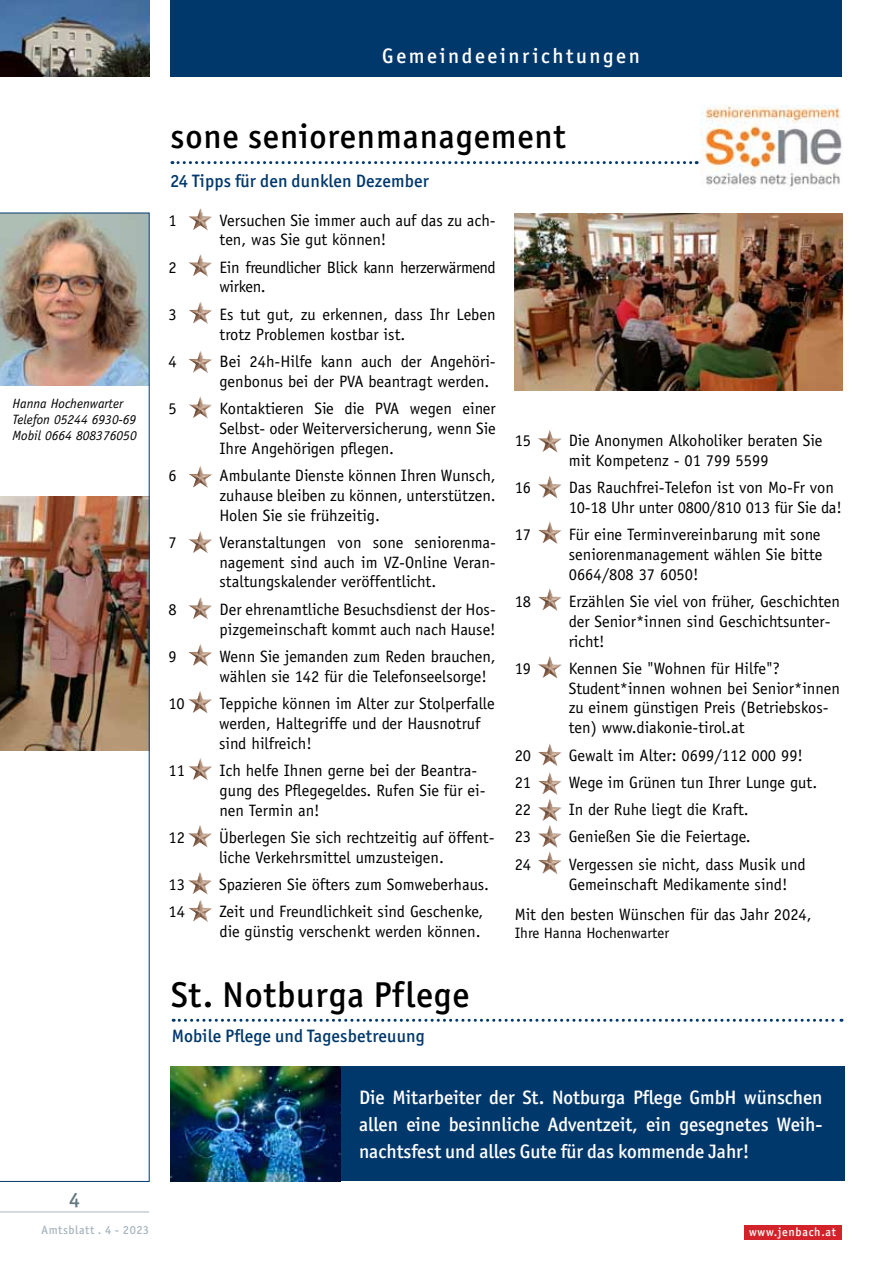
<style>
.page{position:relative;width:893px;height:1263px;background:#fff}
.page>*{position:absolute;margin:0;border:0;box-sizing:border-box;transform-origin:0 0}
.t1{font:500 36px "Officina San ITC";letter-spacing:.025em;color:#000}
.t2{font:500 34.5px "Officina San ITC";letter-spacing:.025em;color:#000}
.t3{font:500 21px "Officina San ITC";letter-spacing:.125em;color:#fff}
.t4{font:500 21px "Officina San ITC";color:#647883}
.t5{font:500 19.5px/27px "Officina San ITC";color:#fff;text-align:justify}
.t6{font:500 18px "Officina San ITC";letter-spacing:.01em;color:#00386c}
.t7{font:16.5px/19.8px "Officina Sans";color:#000}
.t8{font:16.5px/19.8px "Officina Sans";letter-spacing:-.02em;color:#000}
.t9{font:15px "Officina Sans";color:#000}
.t10{font:italic 13.5px/16.2px "Officina Sans";color:#000}
.t11{font:500 12px "Officina San ITC";letter-spacing:.05em;color:#a8b6bf}
.t12{font:500 12px "Officina San ITC";letter-spacing:.06em;color:#fff}
</style>
<div class="page">
<div style="left:744px;top:1225px;width:98px;height:14px;background:#d2232a"></div>
<div style="left:170px;top:0;width:672px;height:77px;background:#00386c"></div>
<img style="left:0;top:0;width:149px;height:77px">
<hr style="left:0;top:1211px;width:149px;height:1px;background:#a8b6bf">
<img style="left:700px;top:105px;width:142px;height:83px">
<svg style="left:172px;top:161px;width:525px;height:3px"></svg>
<img style="left:515px;top:213px;width:327px;height:178px">
<img style="left:188px;top:208px;width:24px;height:23px">
<img style="left:188px;top:254px;width:24px;height:23px">
<img style="left:189px;top:301px;width:23px;height:23px">
<img style="left:188px;top:597px;width:24px;height:23px">
<img style="left:189px;top:351px;width:23px;height:22px">
<img style="left:189px;top:396px;width:23px;height:23px">
<img style="left:189px;top:465px;width:23px;height:23px">
<img style="left:189px;top:531px;width:23px;height:22px">
<img style="left:188px;top:758px;width:24px;height:22px">
<img style="left:188px;top:691px;width:24px;height:22px">
<img style="left:188px;top:825px;width:24px;height:23px">
<img style="left:188px;top:872px;width:24px;height:23px">
<img style="left:189px;top:900px;width:23px;height:22px">
<img style="left:538px;top:430px;width:24px;height:23px">
<img style="left:538px;top:476px;width:24px;height:22px">
<img style="left:538px;top:521px;width:24px;height:23px">
<img style="left:538px;top:588px;width:24px;height:23px">
<img style="left:189px;top:644px;width:23px;height:22px">
<img style="left:538px;top:656px;width:24px;height:23px">
<img style="left:538px;top:825px;width:23px;height:23px">
<img style="left:538px;top:852px;width:24px;height:22px">
<img style="left:538px;top:743px;width:24px;height:23px">
<img style="left:538px;top:772px;width:24px;height:23px">
<img style="left:538px;top:799px;width:24px;height:22px">
<svg style="left:173px;top:1019px;width:669px;height:3px"></svg>
<div style="left:171px;top:1066px;width:673px;height:115px;background:#00386c"></div>
<img style="left:171px;top:1066px;width:170px;height:115px">
<img style="left:0;top:213px;width:150px;height:969px">
<p class="t3" style="left:382px;top:43px;width:259px">Gemeindeeinrichtungen</p>
<p class="t10" style="left:13px;top:395px;width:126px">Hanna Hochenwarter<br>Telefon 05244 6930-69<br>Mobil 0664 808376050</p>
<p class="t4" style="left:69px;top:1187px;width:12px">4</p>
<p class="t11" style="left:42px;top:1222px;width:109px">Amtsblatt . 4 - 2023</p>
<h2 class="t2" style="left:171px;top:116px;width:397px">sone seniorenmanagement</h2>
<p class="t6" style="left:170px;top:170px;width:260px">24 Tipps für den dunklen Dezember</p>
<p class="t7" style="left:168px;top:210px;width:10px">1</p>
<p class="t7" style="left:220px;top:210px;width:278px">Versuchen Sie immer auch auf das zu ach&shy;ten, was Sie gut können!</p>
<p class="t7" style="left:168px;top:257px;width:10px">2</p>
<p class="t8" style="left:220px;top:257px;width:278px">Ein freundlicher Blick kann herzerwärmend wirken.</p>
<p class="t7" style="left:168px;top:304px;width:10px">3</p>
<p class="t7" style="left:220px;top:304px;width:278px">Es tut gut, zu erkennen, dass Ihr Leben trotz Problemen kostbar ist.</p>
<p class="t7" style="left:168px;top:351px;width:10px">4</p>
<p class="t7" style="left:220px;top:351px;width:278px">Bei 24h-Hilfe kann auch der Angehöri&shy;genbonus bei der PVA beantragt werden.</p>
<p class="t7" style="left:168px;top:399px;width:10px">5</p>
<p class="t7" style="left:220px;top:399px;width:278px;text-align:justify">Kontaktieren Sie die PVA wegen einer Selbst- oder Weiterversicherung, wenn Sie Ihre Angehörigen pflegen.</p>
<p class="t7" style="left:168px;top:465px;width:10px">6</p>
<p class="t7" style="left:220px;top:465px;width:278px;text-align:justify">Ambulante Dienste können Ihren Wunsch, zuhause bleiben zu können, unterstützen.<br>Holen Sie sie frühzeitig.</p>
<p class="t7" style="left:168px;top:532px;width:10px">7</p>
<p class="t7" style="left:220px;top:532px;width:278px;text-align:justify">Veranstaltungen von sone seniorenma&shy;nagement sind auch im VZ-Online Veran&shy;staltungskalender veröffentlicht.</p>
<p class="t7" style="left:168px;top:599px;width:10px">8</p>
<p class="t7" style="left:220px;top:599px;width:278px">Der ehrenamtliche Besuchsdienst der Hos&shy;pizgemeinschaft kommt auch nach Hause!</p>
<p class="t7" style="left:168px;top:646px;width:10px">9</p>
<p class="t7" style="left:220px;top:646px;width:278px">Wenn Sie jemanden zum Reden brauchen, wählen sie 142 für die Telefonseelsorge!</p>
<p class="t7" style="left:168px;top:693px;width:18px">10</p>
<p class="t7" style="left:219px;top:693px;width:277px">Teppiche können im Alter zur Stolperfalle werden, Haltegriffe und der Hausnotruf sind hilfreich!</p>
<p class="t7" style="left:168px;top:760px;width:18px">11</p>
<p class="t7" style="left:220px;top:760px;width:267px">Ich helfe Ihnen gerne bei der Beantra&shy;gung des Pflegegeldes. Rufen Sie für ei&shy;nen Termin an!</p>
<p class="t7" style="left:168px;top:827px;width:18px">12</p>
<p class="t7" style="left:219px;top:827px;width:277px">Überlegen Sie sich rechtzeitig auf öffent&shy;liche Verkehrsmittel umzusteigen.</p>
<p class="t7" style="left:168px;top:874px;width:18px">13</p>
<p class="t7" style="left:219px;top:874px;width:271px">Spazieren Sie öfters zum Somweberhaus.</p>
<p class="t7" style="left:168px;top:902px;width:18px">14</p>
<p class="t7" style="left:220px;top:902px;width:265px">Zeit und Freundlichkeit sind Geschenke, die günstig verschenkt werden können.</p>
<h1 class="t1" style="left:171px;top:974px;width:300px">St. Notburga Pflege</h1>
<p class="t6" style="left:172px;top:1026px;width:255px">Mobile Pflege und Tagesbetreuung</p>
<p class="t7" style="left:515px;top:430px;width:18px">15</p>
<p class="t7" style="left:569px;top:430px;width:255px">Die Anonymen Alkoholiker beraten Sie mit Kompetenz - 01 799 5599</p>
<p class="t7" style="left:515px;top:477px;width:18px">16</p>
<p class="t7" style="left:569px;top:477px;width:275px">Das Rauchfrei-Telefon ist von Mo-Fr von<br>10-18 Uhr unter 0800/810 013 für Sie da!</p>
<p class="t7" style="left:515px;top:524px;width:18px">17</p>
<p class="t7" style="left:569px;top:524px;width:255px;text-align:justify">Für eine Terminvereinbarung mit sone seniorenmanagement wählen Sie bitte 0664/808 37 6050!</p>
<p class="t7" style="left:515px;top:591px;width:18px">18</p>
<p class="t7" style="left:569px;top:591px;width:273px">Erzählen Sie viel von früher, Geschichten der Senior*innen sind Geschichtsunter&shy;richt!</p>
<p class="t7" style="left:515px;top:658px;width:18px">19</p>
<p class="t7" style="left:569px;top:658px;width:273px">Kennen Sie "Wohnen für Hilfe"?<br>Student*innen wohnen bei Senior*innen zu einem günstigen Preis (Betriebskos&shy;ten) www.diakonie-tirol.at</p>
<p class="t7" style="left:515px;top:745px;width:18px">20</p>
<p class="t7" style="left:569px;top:745px;width:236px">Gewalt im Alter: 0699/112 000 99!</p>
<p class="t7" style="left:515px;top:772px;width:18px">21</p>
<p class="t7" style="left:569px;top:772px;width:250px">Wege im Grünen tun Ihrer Lunge gut.</p>
<p class="t7" style="left:515px;top:800px;width:18px">22</p>
<p class="t7" style="left:569px;top:800px;width:182px">In der Ruhe liegt die Kraft.</p>
<p class="t7" style="left:515px;top:827px;width:18px">23</p>
<p class="t7" style="left:569px;top:827px;width:183px">Genießen Sie die Feiertage.</p>
<p class="t7" style="left:515px;top:854px;width:18px">24</p>
<p class="t7" style="left:569px;top:854px;width:238px">Vergessen sie nicht, dass Musik und<br>Gemeinschaft Medikamente sind!</p>
<p class="t7" style="left:515px;top:904px;width:299px">Mit den besten Wünschen für das Jahr 2024,</p>
<p class="t9" style="left:515px;top:924px;width:156px">Ihre Hanna Hochenwarter</p>
<p class="t5" style="left:359px;top:1084px;width:465px">Die Mitarbeiter der St. Notburga Pflege GmbH wünschen allen eine besinnliche Adventzeit, ein gesegnetes Weih&shy;nachtsfest und alles Gute für das kommende Jahr!</p>
<p class="t12" style="left:749px;top:1225px;width:88px">www.jenbach.at</p>
</div>
